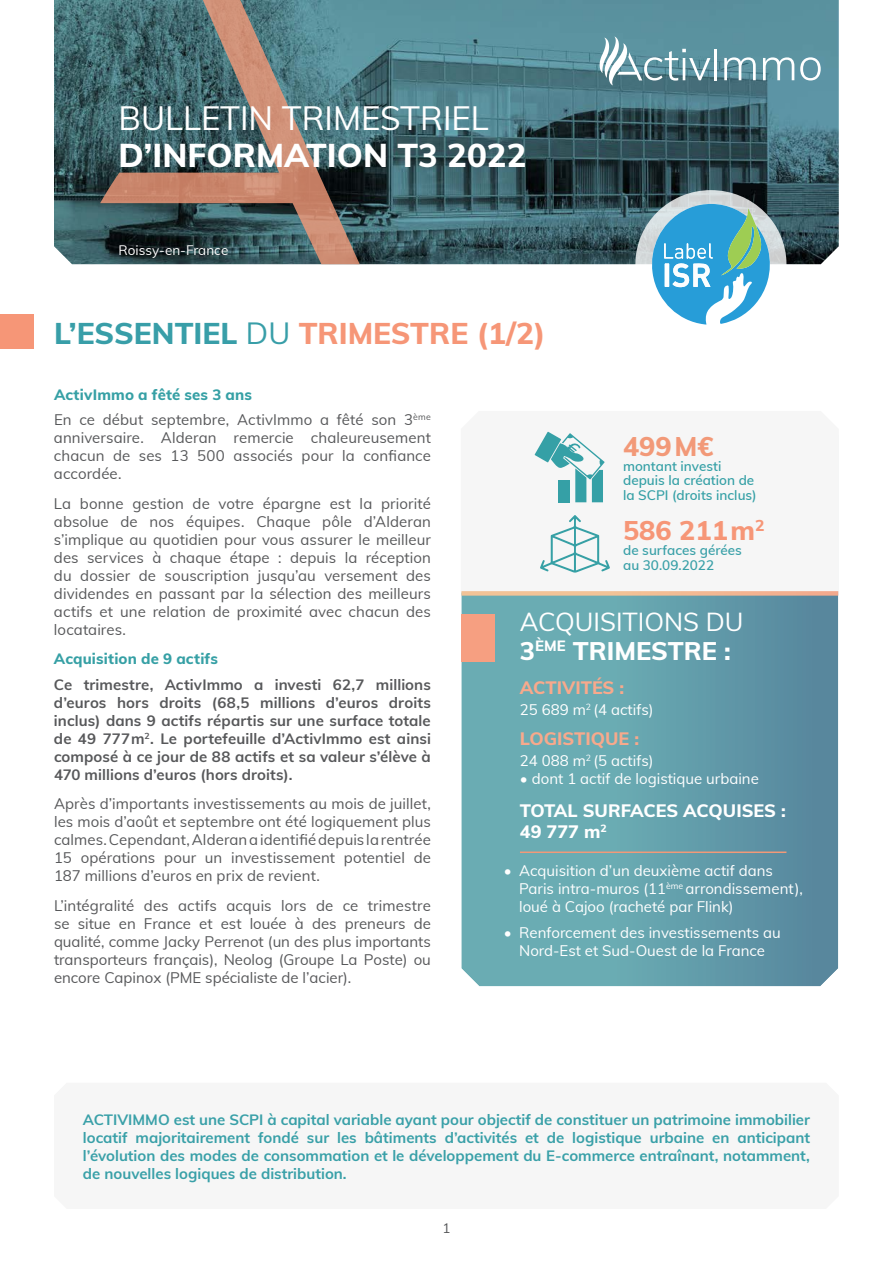
<style>
.page{position:relative;width:893px;height:1263px;background:#fff}
.page>*{position:absolute;margin:0;border:0;box-sizing:border-box;transform-origin:0 0}
.t1{font:33px "Muli";color:#fff}
.t2{font:800 33px "Muli";color:#fff}
.t3{font:800 30px "Muli";color:#f69677}
.t4{font:800 27px "Muli";color:#f69677}
.t5{font:800 27px "Muli";color:#f29978}
.t6{font:25.5px/28.5px "Muli";color:#fff}
.t7{font:800 18px/21px "Muli";color:#fff}
.t8{font:800 18px "Muli";color:#f8a98c}
.t9{font:15px/18px "Muli";letter-spacing:.005em;color:#57585a;text-align:justify}
.t10{font:700 15px/18px "Muli";color:#39a0a8;text-align:justify}
.t11{font:700 15px/18px "Muli";letter-spacing:.005em;color:#57585a;text-align:justify}
.t12{font:15px/18px "Muli";color:#fff}
.t13{font:800 15px "Muli";letter-spacing:.01em;color:#36a0a5}
.t14{font:600 13.5px/14.9px "Muli";color:#35a0a6}
.t15{font:600 13.5px/14.9px "Muli";color:#39a0a8}
.t16{font:13.5px "Muli";color:#fff}
.t17{font:13.5px "Muli";color:#57585a}
.s1{color:#389ea8}
.s2{font-weight:400;color:#389ea8}
.s3{font-weight:800;color:#36a0a5}
.s4{font-weight:800}
</style>
<div class="page">
<div style="left:0;top:314px;width:34px;height:34px;background:#f69677"></div>
<img style="left:54px;top:0;width:785px;height:264px">
<svg style="left:100px;top:0;width:260px;height:264px;background:#5c6a69"></svg>
<svg style="left:461px;top:596px;width:377px;height:390px;background:#64a0ac"></svg>
<hr style="left:520px;top:851px;width:266px;height:2px;background:#f29978">
<svg style="left:540px;top:515px;width:70px;height:58px"></svg>
<svg style="left:535px;top:432px;width:70px;height:70px"></svg>
<svg style="left:461px;top:591px;width:377px;height:5px;background:#e8ba98"></svg>
<div style="left:461px;top:614px;width:33px;height:48px;background:#f69f81"></div>
<hr style="left:714px;top:49px;width:3px;height:31px;background:#fff">
<svg style="left:724px;top:57px;width:32px;height:23px"></svg>
<svg style="left:763px;top:57px;width:31px;height:23px"></svg>
<svg style="left:800px;top:57px;width:21px;height:24px"></svg>
<svg style="left:600px;top:36px;width:110px;height:49px"></svg>
<hr style="left:892px;top:314px;width:1px;height:34px;background:#f69677">
<svg style="left:635px;top:190px;width:151px;height:148px"></svg>
<svg style="left:651px;top:204px;width:120px;height:121px"></svg>
<h1 class="t1" style="left:119px;top:99px;width:372px">BULLETIN TRIMESTRIEL</h1>
<h1 class="t2" style="left:119px;top:136px;width:409px">D’INFORMATION T3 2022</h1>
<p class="t16" style="left:119px;top:242px;width:111px">Roissy-en-France</p>
<h2 class="t3" style="left:54px;top:316px;width:493px"><span class="s1">L’ESSENTIEL</span> <span class="s2">DU</span> TRIMESTRE (1/2)</h2>
<p class="t9" style="left:54px;top:382px;width:378px;line-height:25.2px"><span class="s3">ActivImmo a fêté ses 3 ans<br></span>En ce début septembre, ActivImmo a fêté son 3<sup>ème</sup></p>
<p class="t9" style="left:54px;top:429px;width:378px">anniversaire. Alderan remercie chaleureusement chacun de ses 13 500 associés pour la confiance accordée.</p>
<p class="t9" style="left:54px;top:494px;width:378px">La bonne gestion de votre épargne est la priorité absolue de nos équipes. Chaque pôle d’Alderan s’implique au quotidien pour vous assurer le meilleur des services à chaque étape : depuis la réception du dossier de souscription jusqu’au versement des dividendes en passant par la sélection des meilleurs actifs et une relation de proximité avec chacun des locataires.</p>
<p class="t13" style="left:54px;top:650px;width:166px">Acquisition de 9 actifs</p>
<p class="t11" style="left:54px;top:675px;width:378px">Ce trimestre, ActivImmo a investi 62,7 millions d’euros hors droits (68,5 millions d’euros droits inclus) dans 9 actifs répartis sur une surface totale de 49 777m<sup>2</sup>. Le portefeuille d’ActivImmo est ainsi composé à ce jour de 88 actifs et sa valeur s’élève à 470 millions d’euros (hors droits).</p>
<p class="t9" style="left:54px;top:795px;width:378px">Après d’importants investissements au mois de juillet, les mois d’août et septembre ont été logiquement plus calmes. Cependant, Alderan a identifié depuis la rentrée 15 opérations pour un investissement potentiel de 187 millions d’euros en prix de revient.</p>
<p class="t9" style="left:54px;top:897px;width:378px">L’intégralité des actifs acquis lors de ce trimestre se situe en France et est louée à des preneurs de qualité, comme Jacky Perrenot (un des plus importants transporteurs français), Neolog (Groupe La Poste) ou encore Capinox (PME spécialiste de l’acier).</p>
<h3 class="t5" style="left:623px;top:431px;width:92px">499M€</h3>
<p class="t14" style="left:623px;top:460px;width:135px">montant investi depuis la création de la SCPI (droits inclus)</p>
<h3 class="t4" style="left:623px;top:515px;width:143px">586 211m<sup>2</sup></h3>
<p class="t15" style="left:623px;top:544px;width:120px">de surfaces gérées au 30.09.2022</p>
<h3 class="t6" style="left:520px;top:608px;width:225px">ACQUISITIONS DU<br><span class="s4">3</span><sup>ÈME</sup> <span class="s4">TRIMESTRE :</span></h3>
<p class="t8" style="left:520px;top:677px;width:106px">ACTIVITÉS :</p>
<p class="t12" style="left:520px;top:700px;width:135px">25 689 m<sup>2</sup> (4 actifs)</p>
<p class="t8" style="left:520px;top:728px;width:121px">LOGISTIQUE :</p>
<p class="t12" style="left:520px;top:751px;width:135px">24 088 m<sup>2</sup> (5 actifs)</p>
<p class="t12" style="left:520px;top:769px;width:240px">• dont 1 actif de logistique urbaine</p>
<p class="t7" style="left:520px;top:800px;width:267px">TOTAL SURFACES ACQUISES :<br>49 777 m<sup>2</sup></p>
<p class="t12" style="left:519px;top:862px;width:285px;text-indent:-15px">• Acquisition d’un deuxième actif dans<br>Paris intra-muros (11<sup>ème</sup> arrondissement), loué à Cajoo (racheté par Flink)</p>
<p class="t12" style="left:504px;top:923px;width:278px;text-align:center">• Renforcement des investissements au<br>Nord-Est et Sud-Ouest de la France</p>
<p class="t10" style="left:83px;top:1111px;width:729px">ACTIVIMMO est une SCPI à capital variable ayant pour objectif de constituer un patrimoine immobilier locatif majoritairement fondé sur les bâtiments d’activités et de logistique urbaine en anticipant l’évolution des modes de consommation et le développement du E-commerce entraînant, notamment, de nouvelles logiques de distribution.</p>
<p class="t17" style="left:442px;top:1220px;width:10px">1</p>
</div>
